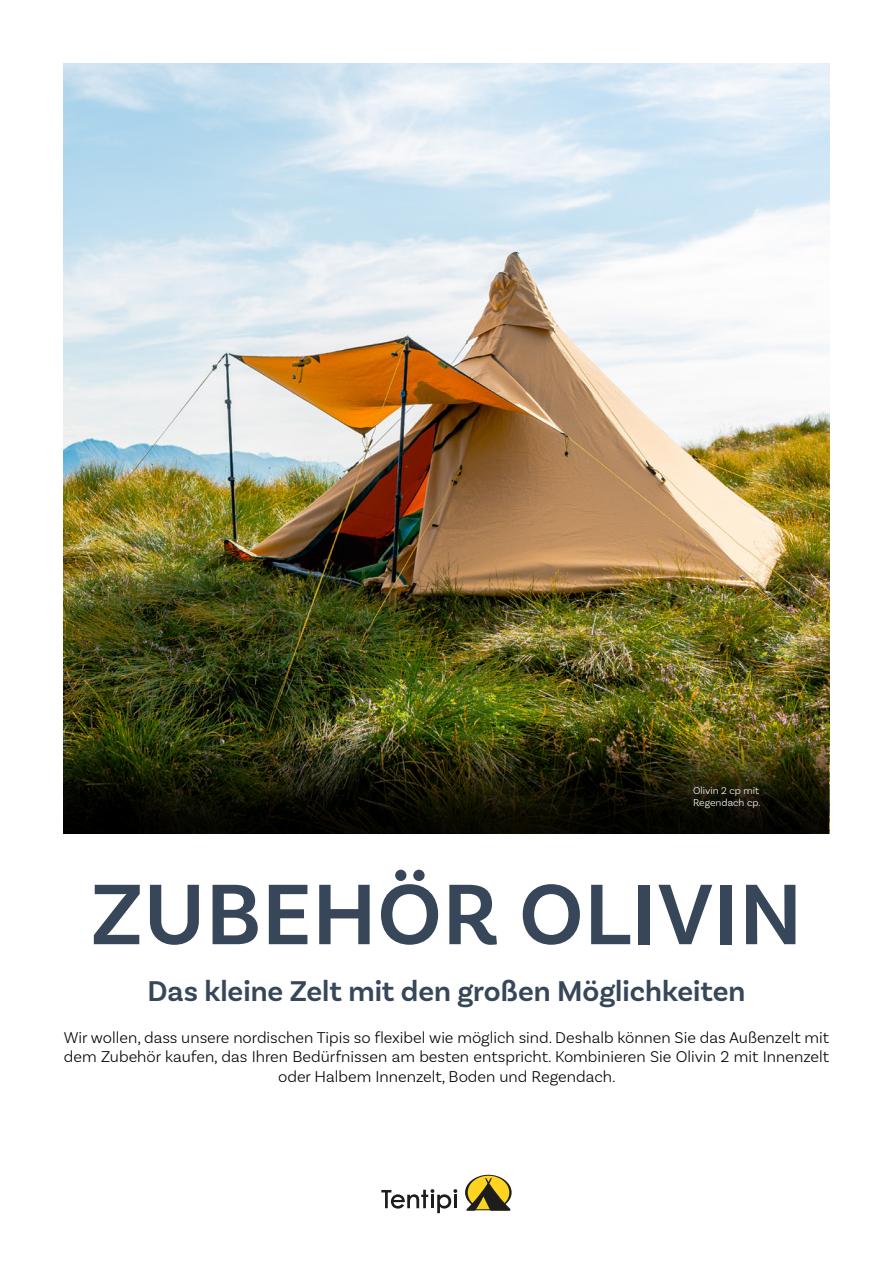
<style>
.page{position:relative;width:893px;height:1263px;background:#fff}
.page>*{position:absolute;margin:0;border:0;box-sizing:border-box;transform-origin:0 0}
.t1{font:600 90px "Basic Sans";letter-spacing:.01em;color:#374759}
.t2{font:600 30px "Basic Sans";color:#374759}
.t3{font:300 16.5px/19.8px "Basic Sans";color:#000;text-align:center}
.t4{font:300 10.5px/12px "Basic Sans";color:#fff}
</style>
<div class="page">
<img style="left:64px;top:64px;width:765px;height:660px">
<svg style="left:465px;top:1175px;width:47px;height:36px"></svg>
<svg style="left:381px;top:1189px;width:76px;height:24px"></svg>
<img style="left:64px;top:724px;width:765px;height:109px">
<p class="t4" style="left:693px;top:784px;width:69px">Olivin 2 cp mit<br>Regendach cp.</p>
<h1 class="t1" style="left:91px;top:860px;width:713px">ZUBEHÖR OLIVIN</h1>
<h2 class="t2" style="left:147px;top:973px;width:599px">Das kleine Zelt mit den großen Möglichkeiten</h2>
<p class="t3" style="left:64px;top:1027px;width:767px">Wir wollen, dass unsere nordischen Tipis so flexibel wie möglich sind. Deshalb können Sie das Außenzelt mit dem Zubehör kaufen, das Ihren Bedürfnissen am besten entspricht. Kombinieren Sie Olivin 2 mit Innenzelt oder Halbem Innenzelt, Boden und Regendach.</p>
</div>
